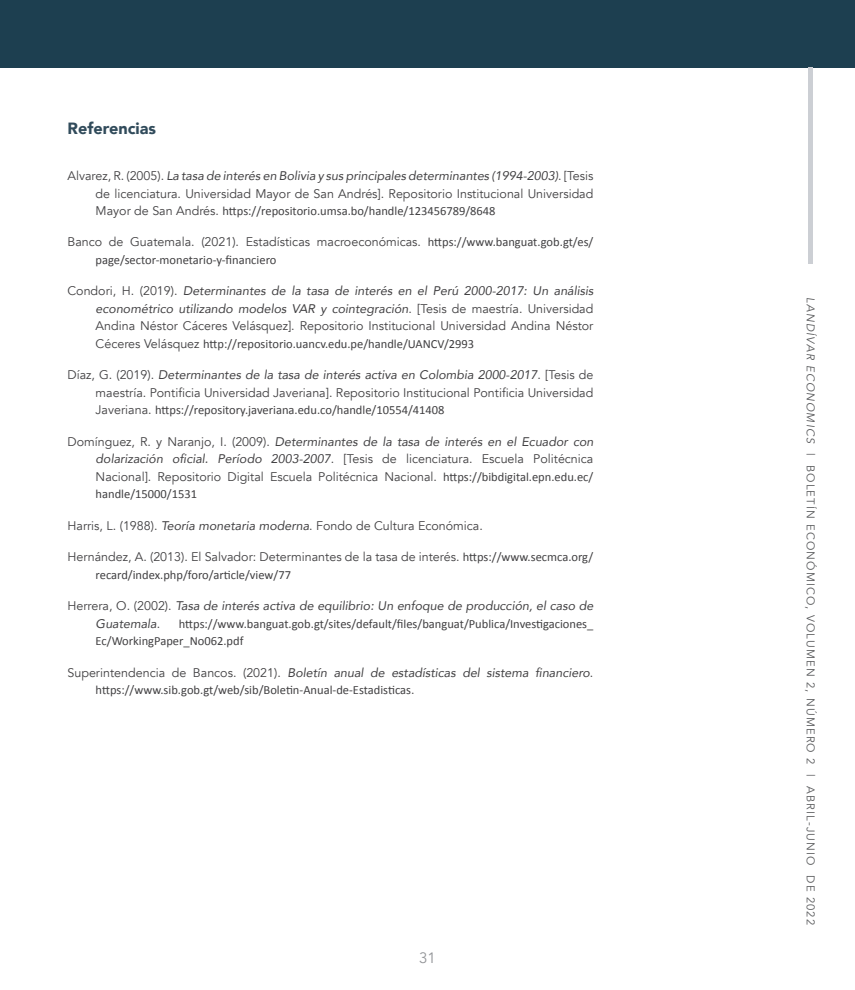
<style>
.page{position:relative;width:855px;height:990px;background:#fff}
.page>*{position:absolute;margin:0;border:0;box-sizing:border-box;transform-origin:0 0}
.t1{font:900 16.25px "Avenir";color:#314b5b}
.t2{font:15px "Avenir";color:#939598}
.t3{font:12.5px/17.5px "Avenir";color:#414042;text-align:right}
.t4{font:12.5px/17.5px "Calibri";color:#414042}
.t5{font:italic 12.5px/17.5px "Avenir";color:#414042}
.t6{font:11.25px "Avenir";letter-spacing:.1em;color:#58595b}
.s1{font-style:italic}
.s2{font-family:"Avenir"}
.s3{font-family:"Calibri"}
.s4{font-style:normal}
</style>
<div class="page">
<div style="left:0;top:0;width:855px;height:68px;background:#1d3f50"></div>
<div style="left:808px;top:68px;width:5px;height:196px;background:#cccfd4"></div>
<h1 class="t1" style="left:68px;top:115px;width:90px">Referencias</h1>
<p class="t3" style="left:68px;top:167px;width:527px">Alvarez, R. (2005). <span class="s1">La tasa de interés en Bolivia y sus principales determinantes (1994-2003)</span>. [Tesis de licenciatura. Universidad Mayor de San Andrés]. Repositorio Institucional Universidad</p>
<p class="t4" style="left:96px;top:202px;width:401px"><span class="s2">Mayor de San Andrés.</span> https://repositorio.umsa.bo/handle/123456789/8648</p>
<p class="t3" style="left:68px;top:234px;width:527px">Banco de Guatemala. (2021). Estadísticas macroeconómicas. <span class="s3">https://www.banguat.gob.gt/es/</span></p>
<p class="t4" style="left:96px;top:251px;width:182px">page/sector-monetario-y-financiero</p>
<p class="t3" style="left:96px;top:283px;width:499px;text-align:justify;text-indent:-28px">Condori, H. (2019). <span class="s1">Determinantes de la tasa de interés en el Perú 2000-2017: Un análisis econométrico utilizando modelos VAR y cointegración</span>. [Tesis de maestría. Universidad Andina Néstor Cáceres Velásquez]. Repositorio Institucional Universidad Andina Néstor</p>
<p class="t4" style="left:96px;top:335px;width:380px"><span class="s2">Céceres Velásquez</span> http://repositorio.uancv.edu.pe/handle/UANCV/2993</p>
<p class="t3" style="left:67px;top:367px;width:527px">Díaz, G. (2019). <span class="s1">Determinantes de la tasa de interés activa en Colombia 2000-2017</span>. [Tesis de maestría. Pontificia Universidad Javeriana]. Repositorio Institucional Pontificia Universidad</p>
<p class="t4" style="left:96px;top:401px;width:351px"><span class="s2">Javeriana.</span> https://repository.javeriana.edu.co/handle/10554/41408</p>
<p class="t3" style="left:96px;top:433px;width:499px;text-align:justify;text-indent:-28px">Domínguez, R. y Naranjo, I. (2009). <span class="s1">Determinantes de la tasa de interés en el Ecuador con dolarización oficial. Período 2003-2007</span>. [Tesis de licenciatura. Escuela Politécnica Nacional]. Repositorio Digital Escuela Politécnica Nacional. <span class="s3">https://bibdigital.epn.edu.ec/</span></p>
<p class="t4" style="left:96px;top:485px;width:103px">handle/15000/1531</p>
<p class="t3" style="left:68px;top:517px;width:417px">Harris, L. (1988). <span class="s1">Teoría monetaria moderna</span>. Fondo de Cultura Económica.</p>
<p class="t3" style="left:68px;top:548px;width:527px">Hernández, A. (2013). El Salvador: Determinantes de la tasa de interés. <span class="s3">https://www.secmca.org/</span></p>
<p class="t4" style="left:96px;top:566px;width:197px">recard/index.php/foro/article/view/77</p>
<p class="t5" style="left:96px;top:597px;width:499px;text-indent:-28px"><span class="s4">Herrera, O. (2002).</span> Tasa de interés activa de equilibrio: Un enfoque de producción, el caso de<br>Guatemala<span class="s4">.</span></p>
<p class="t4" style="left:96px;top:615px;width:499px;text-indent:83px">https://www.banguat.gob.gt/sites/default/files/banguat/Publica/Investigaciones_<br>Ec/WorkingPaper_No062.pdf</p>
<p class="t5" style="left:68px;top:663px;width:527px"><span class="s4">Superintendencia de Bancos. (2021).</span> Boletín anual de estadísticas del sistema financiero<span class="s4">.</span></p>
<p class="t4" style="left:96px;top:681px;width:320px">https://www.sib.gob.gt/web/sib/Boletin-Anual-de-Estadisticas<span class="s2">.</span></p>
<p class="t2" style="left:419px;top:948px;width:18px">31</p>
<p class="t6" style="left:817px;top:297px;width:629px;rotate:90deg"><span class="s1">LANDÍVAR ECONOMICS</span> | BOLETÍN ECONÓMICO, VOLUMEN 2, NÚMERO 2 | ABRIL-JUNIO DE 2022</p>
</div>
